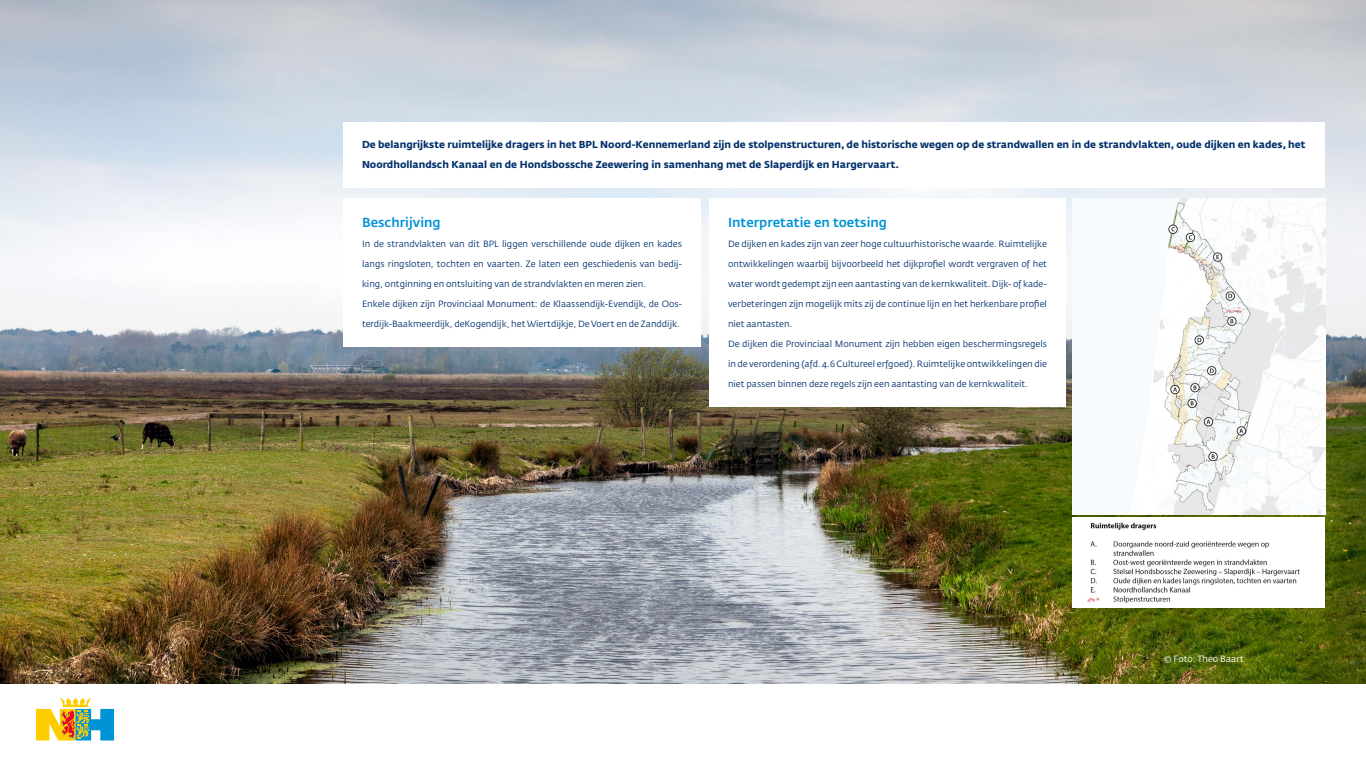
<style>
.page{position:relative;width:1366px;height:768px;background:#fff}
.page>*{position:absolute;margin:0;border:0;box-sizing:border-box;transform-origin:0 0}
.Txt{font:500 13px "Fedra Sans Std";color:#0093d6}
.txt_bold{font:700 10px/20px "Fedra Sans Std";color:#03326c}
.Txt-2{font:9px "Fedra Sans Std";color:#03326c}
.t1{font:9px "Fedra Sans Std";color:#fff}
</style>
<div class="page">
<img style="left:0;top:0;width:1366px;height:684px">
<svg style="left:36px;top:698px;width:78px;height:42px"></svg>
<img style="left:1072px;top:198px;width:253px;height:317px">
<img style="left:1072px;top:517px;width:253px;height:90px">
<div style="left:709px;top:198px;width:357px;height:208px;background:#fff"></div>
<div style="left:343px;top:198px;width:358px;height:148px;background:#fff"></div>
<div style="left:343px;top:122px;width:982px;height:66px;background:#fff"></div>
<p class="txt_bold" style="left:362px;top:135px;width:945px">De belangrijkste ruimtelijke dragers in het BPL Noord-Kennemerland zijn de stolpenstructuren, de historische wegen op de strandwallen en in de strandvlakten, oude dijken en kades, het<br>Noordhollandsch Kanaal en de Hondsbossche Zeewering in samenhang met de Slaperdijk en Hargervaart.</p>
<p class="Txt" style="left:362px;top:214px;width:80px">Beschrijving</p>
<p class="Txt-2" style="left:362px;top:239px;width:321px">In de strandvlakten van dit BPL liggen verschillende oude dijken en kades</p>
<p class="Txt-2" style="left:362px;top:259px;width:322px">langs ringsloten, tochten en vaarten. Ze laten een geschiedenis van bedij-</p>
<p class="Txt-2" style="left:362px;top:279px;width:286px">king, ontginning en ontsluiting van de strandvlakten en meren zien.</p>
<p class="Txt-2" style="left:362px;top:299px;width:321px">Enkele dijken zijn Provinciaal Monument: de Klaassendijk-Evendijk, de Oos-</p>
<p class="Txt-2" style="left:362px;top:319px;width:319px">terdijk-Baakmeerdijk, deKogendijk, het Wiertdijkje, De Voert en de Zanddijk.</p>
<p class="Txt" style="left:728px;top:214px;width:161px">Interpretatie en toetsing</p>
<p class="Txt-2" style="left:728px;top:239px;width:320px">De dijken en kades zijn van zeer hoge cultuurhistorische waarde. Ruimtelijke</p>
<p class="Txt-2" style="left:728px;top:259px;width:321px">ontwikkelingen waarbij bijvoorbeeld het dijkprofiel wordt vergraven of het</p>
<p class="Txt-2" style="left:728px;top:279px;width:321px">water wordt gedempt zijn een aantasting van de kernkwaliteit. Dijk- of kade-</p>
<p class="Txt-2" style="left:728px;top:299px;width:320px">verbeteringen zijn mogelijk mits zij de continue lijn en het herkenbare profiel</p>
<p class="Txt-2" style="left:728px;top:319px;width:66px">niet aantasten.</p>
<p class="Txt-2" style="left:728px;top:339px;width:321px">De dijken die Provinciaal Monument zijn hebben eigen beschermingsregels</p>
<p class="Txt-2" style="left:728px;top:359px;width:320px">in de verordening (afd. 4.6 Cultureel erfgoed). Ruimtelijke ontwikkelingen die</p>
<p class="Txt-2" style="left:728px;top:379px;width:302px">niet passen binnen deze regels zijn een aantasting van de kernkwaliteit.</p>
<p class="t1" style="left:1164px;top:653px;width:82px">© Foto: Theo Baart</p>
</div>
